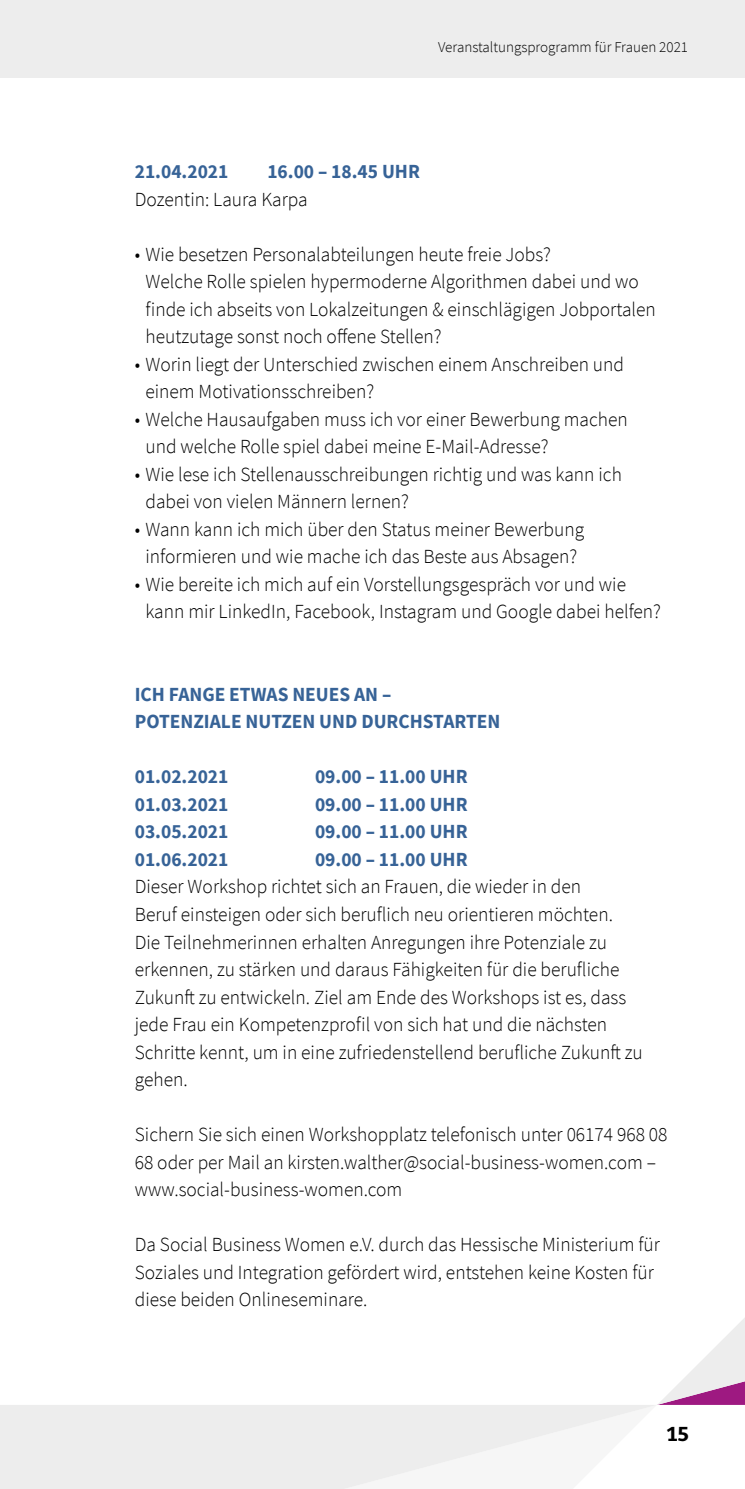
<style>
.page{position:relative;width:745px;height:1489px;background:#fff}
.page>*{position:absolute;margin:0;border:0;box-sizing:border-box;transform-origin:0 0}
.t1{font:300 20px/27.5px "Source Sans Pro";color:#000}
.t2{font:700 20px/27.5px "Source Sans Pro";color:#376397}
.t3{font:700 20px "Bitter";color:#000}
.t4{font:300 15px "Source Sans Pro";color:#000}
</style>
<div class="page">
<svg style="left:657px;top:1319px;width:87px;height:86px"></svg>
<svg style="left:0;top:1405px;width:656px;height:83px;fill:#ededed"></svg>
<div style="left:0;top:0;width:744px;height:77px;background:#ededed"></div>
<p class="t4" style="left:438px;top:38px;width:251px">Veranstaltungsprogramm für Frauen 2021</p>
<p class="t2" style="left:135px;top:157px;width:95px">21.04.2021</p>
<p class="t2" style="left:267px;top:157px;width:154px">16.00 – 18.45 UHR</p>
<p class="t1" style="left:135px;top:185px;width:174px">Dozentin: Laura Karpa</p>
<p class="t1" style="left:145px;top:240px;width:511px;text-indent:-11px">• Wie besetzen Personalabteilungen heute freie Jobs?<br>Welche Rolle spielen hypermoderne Algorithmen dabei und wo finde ich abseits von Lokalzeitungen &amp; einschlägigen Jobportalen heutzutage sonst noch offene Stellen?</p>
<p class="t1" style="left:145px;top:350px;width:480px;text-indent:-11px">• Worin liegt der Unterschied zwischen einem Anschreiben und einem Motivationsschreiben?</p>
<p class="t1" style="left:145px;top:405px;width:483px;text-indent:-11px">• Welche Hausaufgaben muss ich vor einer Bewerbung machen und welche Rolle spiel dabei meine E-Mail-Adresse?</p>
<p class="t1" style="left:145px;top:460px;width:477px;text-indent:-11px">• Wie lese ich Stellenausschreibungen richtig und was kann ich dabei von vielen Männern lernen?</p>
<p class="t1" style="left:135px;top:515px;width:450px;text-align:center">• Wann kann ich mich über den Status meiner Bewerbung informieren und wie mache ich das Beste aus Absagen?</p>
<p class="t1" style="left:145px;top:570px;width:517px;text-indent:-11px">• Wie bereite ich mich auf ein Vorstellungsgespräch vor und wie kann mir LinkedIn, Facebook, Instagram und Google dabei helfen?</p>
<p class="t2" style="left:135px;top:680px;width:367px">ICH FANGE ETWAS NEUES AN –<br>POTENZIALE NUTZEN UND DURCHSTARTEN</p>
<p class="t2" style="left:135px;top:762px;width:95px">01.02.2021</p>
<p class="t2" style="left:315px;top:762px;width:154px">09.00 – 11.00 UHR</p>
<p class="t2" style="left:135px;top:790px;width:95px">01.03.2021</p>
<p class="t2" style="left:315px;top:790px;width:154px">09.00 – 11.00 UHR</p>
<p class="t2" style="left:135px;top:817px;width:95px">03.05.2021</p>
<p class="t2" style="left:315px;top:817px;width:154px">09.00 – 11.00 UHR</p>
<p class="t2" style="left:135px;top:845px;width:95px">01.06.2021</p>
<p class="t2" style="left:315px;top:845px;width:154px">09.00 – 11.00 UHR</p>
<p class="t1" style="left:135px;top:873px;width:509px">Dieser Workshop richtet sich an Frauen, die wieder in den<br>Beruf einsteigen oder sich beruflich neu orientieren möchten.<br>Die Teilnehmerinnen erhalten Anregungen ihre Potenziale zu erkennen, zu stärken und daraus Fähigkeiten für die berufliche Zukunft zu entwickeln. Ziel am Ende des Workshops ist es, dass jede Frau ein Kompetenzprofil von sich hat und die nächsten Schritte kennt, um in eine zufriedenstellend berufliche Zukunft zu gehen.</p>
<p class="t1" style="left:135px;top:1120px;width:534px">Sichern Sie sich einen Workshopplatz telefonisch unter 06174 968 08<br>68 oder per Mail an kirsten.walther@social-business-women.com – www.social-business-women.com</p>
<p class="t1" style="left:135px;top:1230px;width:526px">Da Social Business Women e.V. durch das Hessische Ministerium für<br>Soziales und Integration gefördert wird, entstehen keine Kosten für diese beiden Onlineseminare.</p>
<p class="t3" style="left:666px;top:1420px;width:23px">15</p>
</div>
